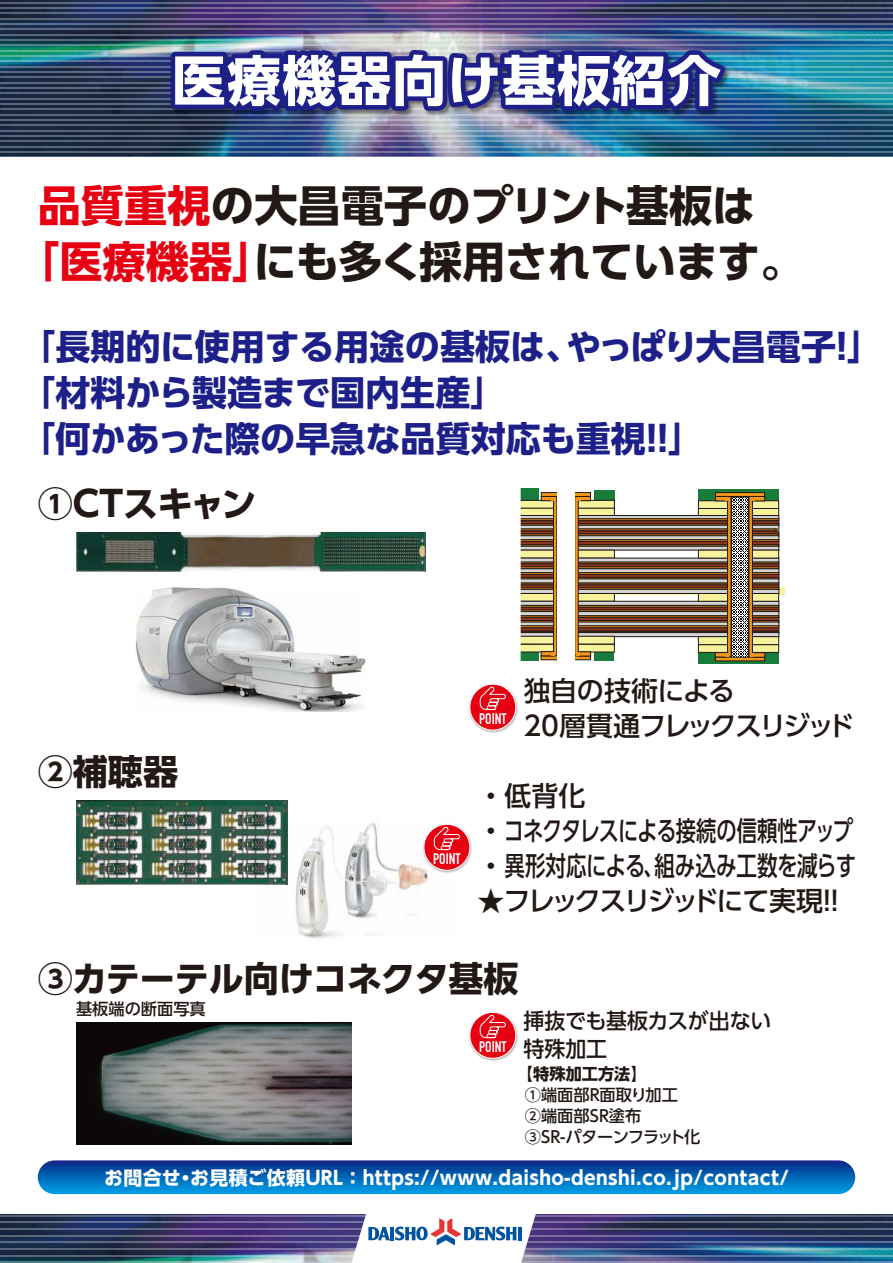
<style>
.page{position:relative;width:893px;height:1263px;background:#fff}
.page>*{position:absolute;margin:0;border:0;box-sizing:border-box;transform-origin:0 0}
.t1{font:700 54px "UD Shin Go Pr 6 N";letter-spacing:.02em;color:#fff}
.t2{font:700 43.2px/56.1px "UD Shin Go Pr 6 N";letter-spacing:-.005em;color:#221815}
.t3{font:700 35.1px/45.9px "UD Shin Go Pr 6 N";color:#1d2088}
.t4{font:700 35.1px "UD Shin Go Pr 6 N";letter-spacing:-.02em;color:#221815}
.t5{font:500 27px/35.1px "UD Shin Go Pr 6 N";letter-spacing:-.02em;color:#221815}
.t6{font:500 27px "UD Shin Go Pr 6 N";letter-spacing:-.095em;color:#221815}
.t7{font:500 27px "UD Shin Go Pr 6 N";letter-spacing:-.085em;color:#221815}
.t8{font:500 27px "UD Shin Go Pr 6 N";letter-spacing:-.01em;color:#221815}
.t9{font:500 21.6px "UD Shin Go Pr 6 N";letter-spacing:-.01em;color:#221815}
.t10{font:700 18.9px "UD Shin Go Pr 6 N";letter-spacing:.02em;color:#fff}
.t11{font:500 16.2px/21px "UD Shin Go Pr 6 N";color:#221815}
.t12{font:700 16.2px "UD Shin Go Pr 6 N";color:#221815}
.t13{font:700 15.15px "DIN Condensed";color:#fff}
.s1{color:#e60012}
.s2{font-family:"UD Shin Go Pr 6 N";font-weight:500;font-size:21.6px;color:#221815}
</style>
<div class="page">
<img style="left:0;top:0;width:893px;height:156px">
<img style="left:0;top:1214px;width:893px;height:49px">
<img style="left:76px;top:532px;width:349px;height:39px">
<img style="left:136px;top:587px;width:229px;height:124px">
<img style="left:257px;top:818px;width:175px;height:121px">
<img style="left:76px;top:800px;width:211px;height:84px">
<img style="left:76px;top:1022px;width:276px;height:123px">
<img style="left:49px;top:6px;width:692px;height:151px">
<svg style="left:38px;top:1160px;width:817px;height:34px;background:#0566b6"></svg>
<div style="left:519px;top:645px;width:20px;height:16px;background:#187c3a"></div>
<div style="left:519px;top:489px;width:20px;height:16px;background:#187c3a"></div>
<div style="left:595px;top:645px;width:19px;height:16px;background:#187c3a"></div>
<div style="left:698px;top:489px;width:81px;height:18px;background:#187c3a"></div>
<div style="left:595px;top:490px;width:20px;height:16px;background:#187c3a"></div>
<svg style="left:698px;top:653px;width:81px;height:11px"></svg>
<svg style="left:615px;top:587px;width:170px;height:8px"></svg>
<div style="left:518px;top:508px;width:97px;height:8px;background:#f6f39c;border:1px solid #221815"></div>
<div style="left:518px;top:500px;width:97px;height:8px;background:#f6f39c;border:1px solid #221815"></div>
<svg style="left:521px;top:515px;width:258px;height:4px"></svg>
<hr style="left:518px;top:521px;width:261px;height:3px;background:#923622">
<div style="left:518px;top:519px;width:261px;height:2px;background:#f3961a;border:1px solid #221815"></div>
<div style="left:518px;top:523px;width:261px;height:2px;background:#f3961a;border:1px solid #221815"></div>
<svg style="left:521px;top:525px;width:258px;height:4px"></svg>
<div style="left:518px;top:531px;width:261px;height:3px;background:#923622;border:1px solid #221815"></div>
<div style="left:515px;top:529px;width:261px;height:2px;background:#f3961a;border:1px solid #221815"></div>
<hr style="left:518px;top:534px;width:261px;height:2px;background:#f3961a">
<svg style="left:521px;top:535px;width:258px;height:5px"></svg>
<hr style="left:518px;top:541px;width:261px;height:4px;background:#893321">
<div style="left:518px;top:540px;width:261px;height:2px;background:#f3961a;border:1px solid #221815"></div>
<div style="left:518px;top:544px;width:261px;height:2px;background:#f3961a;border:1px solid #221815"></div>
<svg style="left:521px;top:546px;width:258px;height:4px"></svg>
<div style="left:518px;top:550px;width:97px;height:8px;background:#f6f39c"></div>
<svg style="left:521px;top:558px;width:258px;height:4px"></svg>
<svg style="left:521px;top:564px;width:258px;height:3px"></svg>
<div style="left:518px;top:562px;width:261px;height:2px;background:#f3961a;border:1px solid #221815"></div>
<div style="left:518px;top:567px;width:261px;height:2px;background:#f3961a;border:1px solid #221815"></div>
<svg style="left:521px;top:569px;width:258px;height:3px"></svg>
<svg style="left:521px;top:575px;width:258px;height:2px"></svg>
<div style="left:518px;top:572px;width:261px;height:3px;background:#f3961a;border:1px solid #221815"></div>
<div style="left:518px;top:577px;width:261px;height:2px;background:#f3961a;border:1px solid #221815"></div>
<svg style="left:521px;top:579px;width:258px;height:4px"></svg>
<svg style="left:521px;top:585px;width:258px;height:3px"></svg>
<div style="left:518px;top:583px;width:261px;height:2px;background:#f3961a;border:1px solid #221815"></div>
<hr style="left:518px;top:588px;width:261px;height:2px;background:#f3961a">
<svg style="left:521px;top:589px;width:258px;height:5px"></svg>
<div style="left:518px;top:593px;width:97px;height:8px;background:#f6f39c;border:1px solid #221815"></div>
<svg style="left:521px;top:601px;width:258px;height:4px"></svg>
<div style="left:518px;top:607px;width:261px;height:3px;background:#923622;border:1px solid #221815"></div>
<div style="left:518px;top:605px;width:261px;height:2px;background:#f3961a;border:1px solid #221815"></div>
<hr style="left:518px;top:610px;width:261px;height:2px;background:#f3961a">
<svg style="left:521px;top:611px;width:258px;height:5px"></svg>
<hr style="left:518px;top:617px;width:261px;height:4px;background:#923622">
<div style="left:518px;top:616px;width:261px;height:2px;background:#f3961a;border:1px solid #221815"></div>
<div style="left:518px;top:620px;width:261px;height:2px;background:#f3961a;border:1px solid #221815"></div>
<svg style="left:521px;top:622px;width:258px;height:3px"></svg>
<svg style="left:521px;top:628px;width:258px;height:3px"></svg>
<div style="left:518px;top:625px;width:261px;height:3px;background:#f3961a;border:1px solid #221815"></div>
<div style="left:518px;top:631px;width:261px;height:2px;background:#f3961a;border:1px solid #221815"></div>
<svg style="left:521px;top:632px;width:258px;height:5px"></svg>
<div style="left:518px;top:644px;width:97px;height:8px;background:#f6f39c;border:1px solid #221815"></div>
<div style="left:518px;top:636px;width:97px;height:8px;background:#f6f39c;border:1px solid #221815"></div>
<div style="left:698px;top:508px;width:81px;height:8px;background:#f6f39c;border:1px solid #221815"></div>
<div style="left:698px;top:500px;width:81px;height:9px;background:#f6f39c;border:1px solid #221815"></div>
<div style="left:698px;top:550px;width:81px;height:8px;background:#f6f39c"></div>
<div style="left:698px;top:593px;width:81px;height:8px;background:#f6f39c;border:1px solid #221815"></div>
<div style="left:698px;top:644px;width:81px;height:9px;background:#f6f39c;border:1px solid #221815"></div>
<div style="left:698px;top:636px;width:81px;height:9px;background:#f6f39c;border:1px solid #221815"></div>
<svg style="left:553px;top:497px;width:4px;height:159px"></svg>
<svg style="left:575px;top:497px;width:3px;height:159px"></svg>
<svg style="left:578px;top:497px;width:13px;height:4px"></svg>
<svg style="left:541px;top:492px;width:50px;height:5px"></svg>
<svg style="left:541px;top:656px;width:50px;height:4px"></svg>
<svg style="left:541px;top:651px;width:13px;height:5px"></svg>
<svg style="left:551px;top:652px;width:4px;height:4px"></svg>
<svg style="left:580px;top:652px;width:11px;height:4px"></svg>
<svg style="left:576px;top:652px;width:4px;height:4px"></svg>
<svg style="left:541px;top:496px;width:13px;height:5px"></svg>
<svg style="left:551px;top:497px;width:4px;height:3px"></svg>
<div style="left:557px;top:490px;width:18px;height:174px;background:#fff"></div>
<svg style="left:727px;top:497px;width:4px;height:160px"></svg>
<svg style="left:749px;top:497px;width:4px;height:160px"></svg>
<svg style="left:752px;top:497px;width:13px;height:4px"></svg>
<svg style="left:715px;top:492px;width:50px;height:5px"></svg>
<svg style="left:715px;top:657px;width:50px;height:4px"></svg>
<svg style="left:715px;top:652px;width:13px;height:5px"></svg>
<svg style="left:726px;top:653px;width:3px;height:4px"></svg>
<svg style="left:754px;top:653px;width:11px;height:4px"></svg>
<svg style="left:750px;top:653px;width:4px;height:4px"></svg>
<svg style="left:715px;top:496px;width:13px;height:5px"></svg>
<svg style="left:725px;top:497px;width:4px;height:3px"></svg>
<svg style="left:751px;top:497px;width:4px;height:3px"></svg>
<svg style="left:731px;top:497px;width:18px;height:160px"></svg>
<div style="left:462px;top:474px;width:59px;height:205px;background:#fff"></div>
<img style="left:469px;top:684px;width:49px;height:49px">
<div style="left:470px;top:684px;width:46px;height:46px;background:#e60012;border-radius:50%"></div>
<div style="left:469px;top:684px;width:47px;height:46px;border:1px solid #fff;border-radius:50%"></div>
<svg style="left:479px;top:686px;width:27px;height:24px"></svg>
<img style="left:422px;top:822px;width:50px;height:52px">
<div style="left:424px;top:824px;width:46px;height:46px;background:#e60012;border-radius:50%"></div>
<div style="left:424px;top:824px;width:46px;height:47px;border:1px solid #fff;border-radius:50%"></div>
<svg style="left:433px;top:826px;width:27px;height:24px"></svg>
<img style="left:469px;top:1013px;width:49px;height:48px">
<div style="left:470px;top:1012px;width:46px;height:46px;background:#e60012;border-radius:50%"></div>
<div style="left:469px;top:1012px;width:47px;height:47px;border:1px solid #fff;border-radius:50%"></div>
<svg style="left:479px;top:1014px;width:27px;height:24px"></svg>
<h1 class="t1" style="left:172px;top:36px;width:551px">医療機器向け基板紹介</h1>
<p class="t2" style="left:16px;top:176px;width:788px;text-indent:22px"><span class="s1">品質重視</span>の大昌電子のプリント基板は<span class="s1">「医療機器」</span>にも多く採用されています。</p>
<p class="t3" style="left:20px;top:323px;width:863px">「長期的に使用する用途の基板は、やっぱり大昌電子！」「材料から製造まで国内生産」<br>「何かあった際の早急な品質対応も重視！！」</p>
<p class="t4" style="left:38px;top:475px;width:220px">①CTスキャン</p>
<p class="t8" style="left:523px;top:669px;width:213px">独自の技術による</p>
<p class="t4" style="left:38px;top:743px;width:142px">②補聴器</p>
<p class="t13" style="left:479px;top:708px;width:29px">POINT</p>
<p class="t7" style="left:523px;top:704px;width:332px">20層貫通フレックスリジッド</p>
<p class="t13" style="left:433px;top:848px;width:29px">POINT</p>
<p class="t5" style="left:477px;top:777px;width:380px">・低背化<br>・コネクタレスによる接続の信頼性アップ・異形対応による、組み込み工数を減らす</p>
<p class="t6" style="left:477px;top:879px;width:372px">★フレックスリジッドにて実現！！</p>
<p class="t4" style="left:38px;top:949px;width:482px">③カテーテル向けコネクタ基板</p>
<p class="t11" style="left:76px;top:997px;width:131px">基板端の断面写真</p>
<p class="t9" style="left:523px;top:1003px;width:250px">挿抜でも基板カスが出ない</p>
<p class="t13" style="left:479px;top:1036px;width:130px">POINT <span class="s2">特殊加工</span></p>
<p class="t12" style="left:517px;top:1060px;width:132px">【特殊加工方法】</p>
<p class="t11" style="left:525px;top:1084px;width:177px">①端面部R面取り加工<br>②端面部SR塗布<br>③SR-パターンフラット化</p>
<p class="t10" style="left:104px;top:1162px;width:686px">お問合せ・お見積ご依頼URL ： https://www.daisho-denshi.co.jp/contact/</p>
</div>
